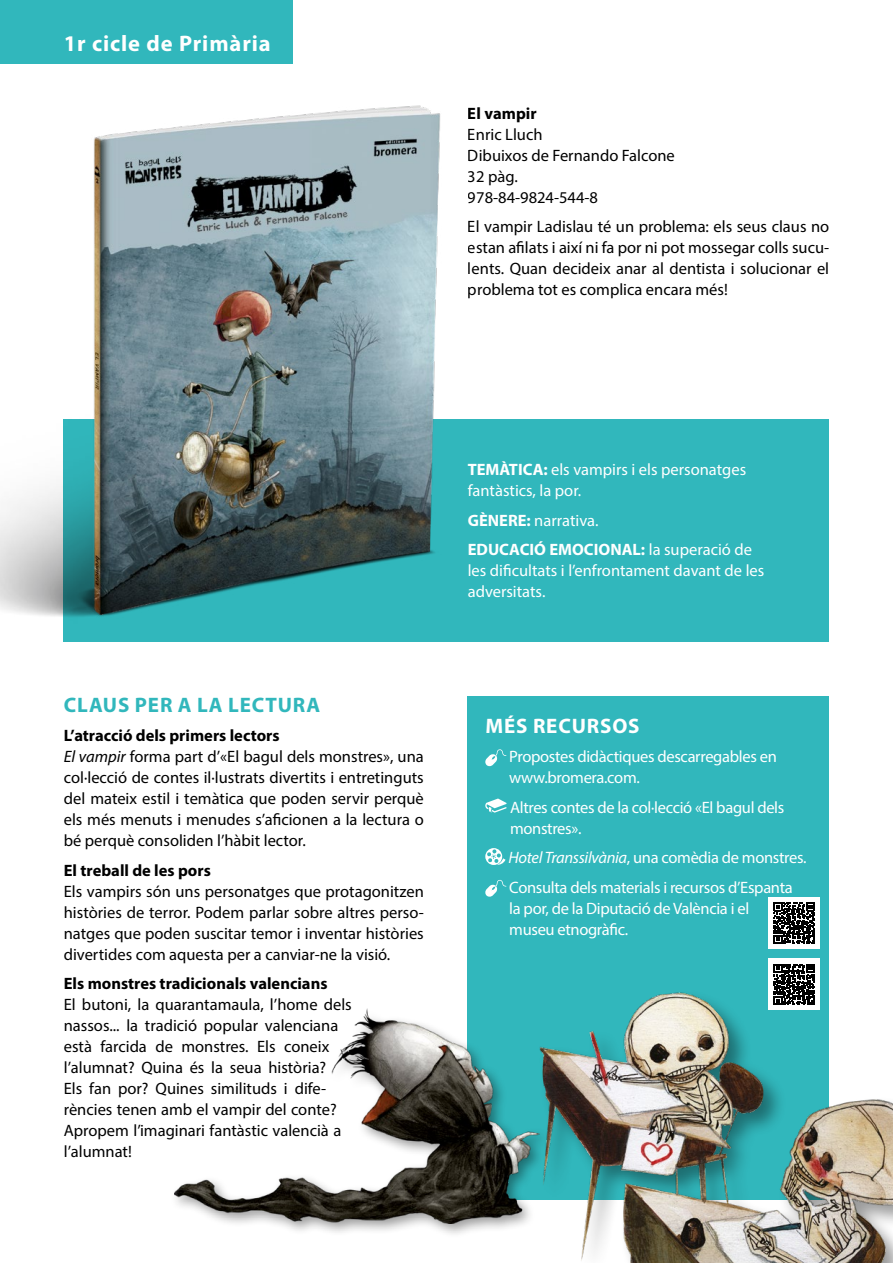
<style>
.page{position:relative;width:893px;height:1263px;background:#fff}
.page>*{position:absolute;margin:0;border:0;box-sizing:border-box;transform-origin:0 0}
.t1{font:700 22.5px "Myriad Pro";letter-spacing:.04em;color:#fff}
.Títol_Claus_1{font:700 21px "Myriad Pro";letter-spacing:.04em;color:#31b7bc}
.t2{font:700 21px "Myriad Pro";letter-spacing:.04em;color:#fff}
.Text{font:16.5px/21px "Myriad Pro";color:#000;text-align:justify}
.Temàtica__gènere{font:16.5px/21px "Myriad Pro";letter-spacing:-.02em;color:#fff}
.Temàtica__gènere-2{font:16.5px/21px "Myriad Pro";color:#fff}
.Títol_Claus_2{font:700 16.5px "Myriad Pro";color:#000}
.s1{font-style:italic}
.s2{font-weight:700}
</style>
<div class="page">
<div style="left:64px;top:419px;width:765px;height:223px;background:#31b7bc"></div>
<div style="left:468px;top:696px;width:361px;height:503px;background:#31b7bc"></div>
<div style="left:0;top:0;width:292px;height:64px;background:#31b7bc"></div>
<svg style="left:485px;top:749px;width:22px;height:18px"></svg>
<svg style="left:485px;top:798px;width:22px;height:15px"></svg>
<svg style="left:485px;top:848px;width:20px;height:17px"></svg>
<svg style="left:485px;top:880px;width:22px;height:17px"></svg>
<div style="left:769px;top:897px;width:51px;height:51px;background:#fff"></div>
<svg style="left:774px;top:902px;width:41px;height:42px"></svg>
<div style="left:769px;top:959px;width:51px;height:51px;background:#fff"></div>
<svg style="left:774px;top:964px;width:41px;height:20px"></svg>
<img style="left:0;top:2px;width:441px;height:640px">
<img style="left:553px;top:984px;width:340px;height:279px">
<div style="left:169px;top:1007px;width:384px;height:231px;background:#000;opacity:.4"></div>
<img style="left:175px;top:1008px;width:365px;height:215px">
<p class="t1" style="left:64px;top:29px;width:208px">1r cicle de Primària</p>
<p class="Títol_Claus_2" style="left:468px;top:102px;width:70px">El vampir</p>
<p class="Text" style="left:468px;top:123px;width:209px;text-align:left">Enric Lluch<br>Dibuixos de Fernando Falcone<br>32 pàg.<br>978-84-9824-544-8</p>
<p class="Text" style="left:468px;top:216px;width:363px">El vampir Ladislau té un problema: els seus claus no estan afilats i així ni fa por ni pot mossegar colls sucu&shy;lents. Quan decideix anar al dentista i solucionar el problema tot es complica encara més!</p>
<p class="Títol_Claus_1" style="left:64px;top:691px;width:258px">CLAUS PER A LA LECTURA</p>
<p class="Títol_Claus_2" style="left:64px;top:725px;width:217px">L’atracció dels primers lectors</p>
<p class="Text" style="left:64px;top:746px;width:362px"><span class="s1">El vampir</span> forma part d’«El bagul dels monstres», una col·lecció de contes il·lustrats divertits i entretinguts del mateix estil i temàtica que poden servir perquè els més menuts i menudes s’aficionen a la lectura o bé perquè consoliden l’hàbit lector.</p>
<p class="Títol_Claus_2" style="left:64px;top:859px;width:149px">El treball de les pors</p>
<p class="Text" style="left:64px;top:880px;width:362px">Els vampirs són uns personatges que protagonitzen històries de terror. Podem parlar sobre altres perso&shy;natges que poden suscitar temor i inventar històries divertides com aquesta per a canviar-ne la visió.</p>
<p class="Títol_Claus_2" style="left:64px;top:973px;width:265px">Els monstres tradicionals valencians</p>
<p class="Text" style="left:64px;top:994px;width:290px;text-align:left">El butoni, la quarantamaula, l’home dels nassos... la tradició popular valenciana està farcida de monstres. Els coneix l’alumnat? Quina és la seua història?<br>Els fan por? Quines similituds i dife&shy;rències tenen amb el vampir del conte?<br>Apropem l’imaginari fantàstic valencià a l’alumnat!</p>
<p class="Temàtica__gènere-2" style="left:468px;top:459px;width:280px"><span class="s2">TEMÀTICA:</span> els vampirs i els personatges fantàstics, la por.</p>
<p class="Temàtica__gènere-2" style="left:468px;top:509px;width:132px"><span class="s2">GÈNERE:</span> narrativa.</p>
<p class="Temàtica__gènere-2" style="left:468px;top:539px;width:298px"><span class="s2">EDUCACIÓ EMOCIONAL:</span> la superació de les dificultats i l’enfrontament davant de les adversitats.</p>
<p class="t2" style="left:485px;top:712px;width:156px">MÉS RECURSOS</p>
<p class="Temàtica__gènere" style="left:509px;top:746px;width:269px">Propostes didàctiques descarregables en www.bromera.com.</p>
<p class="Temàtica__gènere" style="left:510px;top:797px;width:276px">Altres contes de la col·lecció «El bagul dels monstres».</p>
<p class="Temàtica__gènere" style="left:508px;top:843px;width:300px;line-height:29.5px"><span class="s1">Hotel Transsilvània</span>, una comèdia de monstres.<br>Consulta dels materials i recursos d’Espanta</p>
<p class="Temàtica__gènere" style="left:509px;top:898px;width:241px">la por, de la Diputació de València i el museu etnogràfic.</p>
</div>
